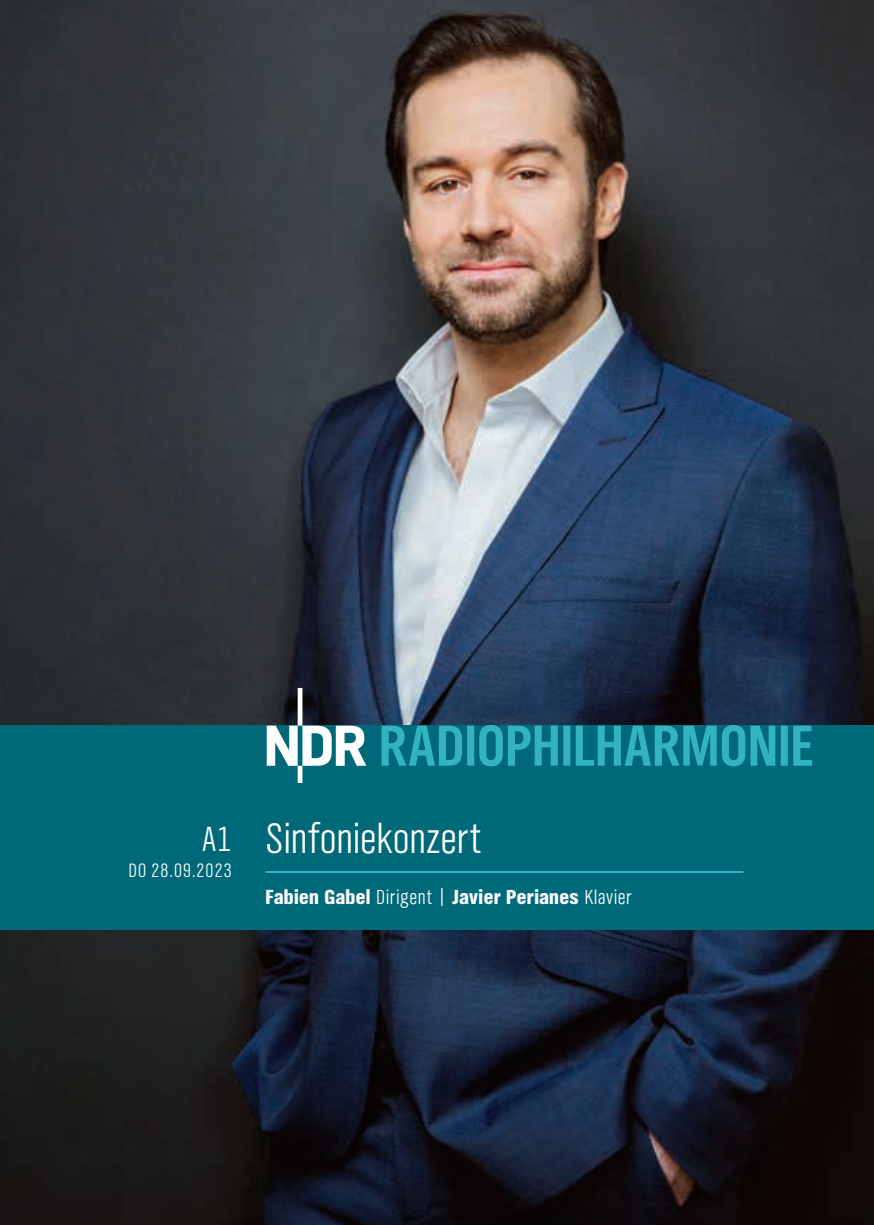
<style>
.page{position:relative;width:874px;height:1225px;background:#fff}
.page>*{position:absolute;margin:0;border:0;box-sizing:border-box;transform-origin:0 0}
.t1{font:300 44px "NDR Sans Cond";letter-spacing:-.005em;color:#fff}
.t2{font:300 36px "NDR Sans Cond";color:#fff}
.t3{font:900 21px "NDR Sans Cond";letter-spacing:.02em;color:#fff}
.t4{font:300 20px "NDR Sans Cond";letter-spacing:.025em;color:#fff}
.s1{font-weight:300}
</style>
<div class="page">
<img style="left:0;top:0;width:873px;height:1225px">
<div style="left:0;top:725px;width:873px;height:205px;background:#006979"></div>
<hr style="left:265px;top:871px;width:478px;height:2px;background:#33b2bf">
<svg style="left:266px;top:688px;width:100px;height:95px"></svg>
<svg style="left:381px;top:725px;width:430px;height:41px"></svg>
<h2 class="t2" style="left:202px;top:817px;width:32px">A1</h2>
<p class="t4" style="left:128px;top:858px;width:105px">DO 28.09.2023</p>
<h1 class="t1" style="left:265px;top:812px;width:217px">Sinfoniekonzert</h1>
<p class="t3" style="left:265px;top:883px;width:367px">Fabien Gabel <span class="s1">Dirigent |</span> Javier Perianes <span class="s1">Klavier</span></p>
</div>
